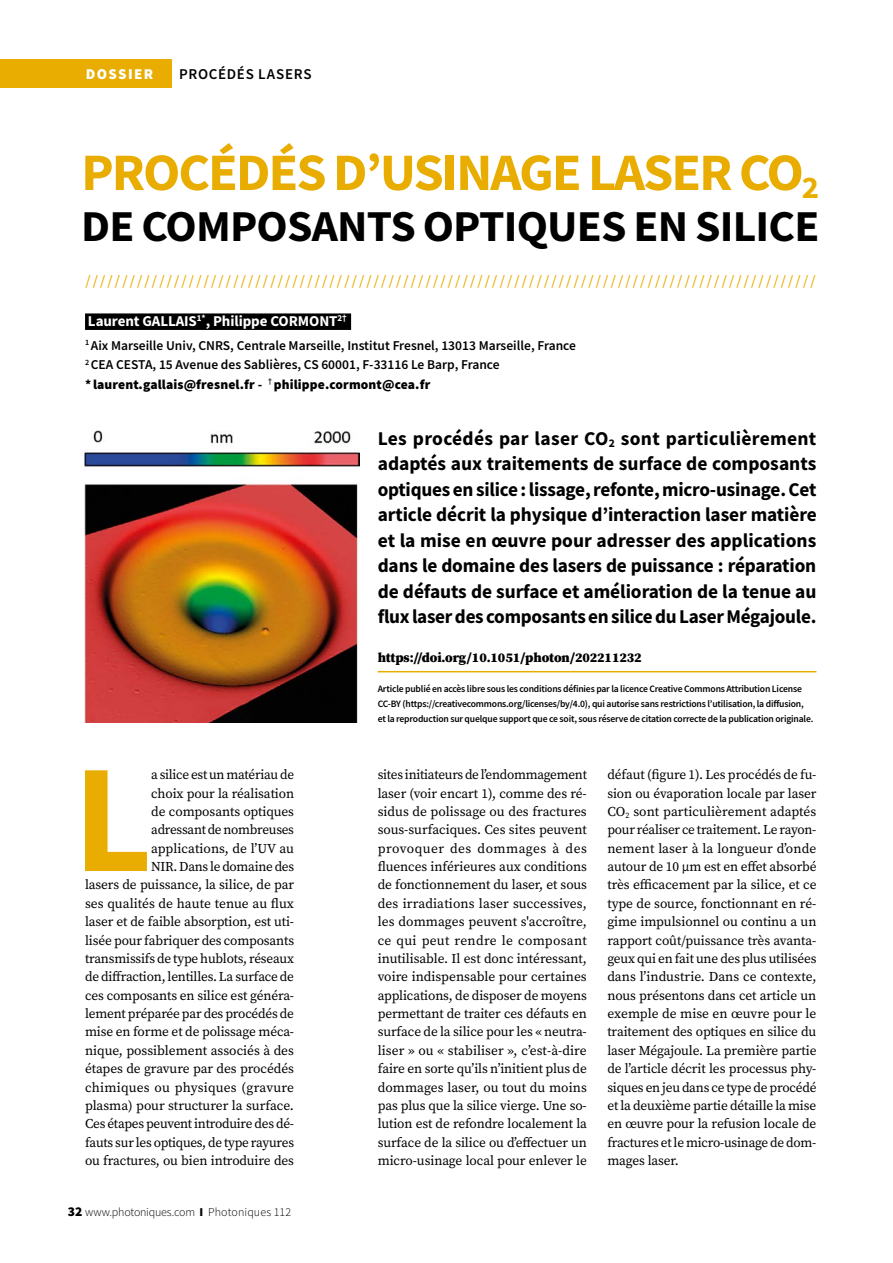
<style>
.page{position:relative;width:893px;height:1263px;background:#fff}
.page>*{position:absolute;margin:0;border:0;box-sizing:border-box;transform-origin:0 0}
.t1{font:700 154.35px "Source Sans Pro";color:#e8ad00}
.t2{font:700 52.5px "Source Sans Pro";letter-spacing:-.04em;color:#e8ad00;scale:1.04 1}
.t3{font:700 44.1px "Source Sans Pro";letter-spacing:-.02em;color:#000;scale:1.04 1}
.t4{font:700 19.5px/25.5px "Source Sans Pro";letter-spacing:-.015em;color:#000;text-align:justify}
.t5{font:18px "Minion Pro";color:#e8ad00}
.t6{font:700 15px "Source Sans Pro";letter-spacing:-.005em;color:#fff}
.t7{font:600 15px "Source Sans Pro";color:#000}
.t8{font:900 15px "Source Sans Pro";letter-spacing:.09em;color:#fff}
.t9{font:13.5px/18.3px "Source Serif Pro";letter-spacing:-.01em;color:#000;text-align:justify}
.t10{font:600 13.5px/19.5px "Source Sans Pro";color:#000}
.t11{font:900 13.5px "Source Serif Pro";letter-spacing:-.01em;color:#000}
.t12{font:300 12px "Source Sans Pro";color:#000}
.t13{font:600 9.75px/15px "Source Sans Pro";letter-spacing:-.02em;color:#000}
.s1{font-weight:700}
.s2{font-weight:900}
.s3{font-weight:900;font-size:13.5px}
</style>
<div class="page">
<div style="left:0;top:60px;width:171px;height:28px;background:#e8ad00"></div>
<div style="left:85px;top:313px;width:266px;height:17px;background:#000"></div>
<hr style="left:378px;top:671px;width:438px;height:1px;background:#e8ad00">
<img style="left:85px;top:430px;width:275px;height:293px">
<p class="t8" style="left:86px;top:64px;width:69px">DOSSIER</p>
<p class="t7" style="left:179px;top:64px;width:13px">Proc</p>
<p class="t7" style="left:218px;top:64px;width:49px">édés lasers</p>
<h2 class="t2" style="left:81px;top:137px;width:711px">PROCÉDÉS D’USINAGE LASER CO<sub>2</sub></h2>
<h3 class="t3" style="left:81px;top:197px;width:711px">DE COMPOSANTS OPTIQUES EN SILICE</h3>
<h3 class="t5" style="left:85px;top:269px;width:732px">///////////////////////////////////////////////////////////////////////////////////////////////////</h3>
<p class="t6" style="left:88px;top:311px;width:260px">Laurent GALLAIS<sup>1*</sup>, Philippe CORMONT<sup>2†</sup></p>
<p class="t10" style="left:85px;top:336px;width:492px"><sup>1</sup> Aix Marseille Univ, CNRS, Centrale Marseille, Institut Fresnel, 13013 Marseille, France<br><sup>2</sup> CEA CESTA, 15 Avenue des Sablières, CS 60001, F-33116 Le Barp, France<br><span class="s1">*</span> <span class="s2">laurent.gallais@fresnel.fr</span> <span class="s1">-</span> <sup>†</sup> <span class="s2">philippe.cormont@cea.fr</span></p>
<p class="t4" style="left:378px;top:425px;width:440px">Les procédés par laser CO<sub>2</sub> sont particulièrement adaptés aux traitements de surface de composants optiques en silice : lissage, refonte, micro-usinage. Cet article décrit la physique d’interaction laser matière et la mise en œuvre pour adresser des applications dans le domaine des lasers de puissance : réparation de défauts de surface et amélioration de la tenue au flux laser des composants en silice du Laser Mégajoule.</p>
<p class="t11" style="left:378px;top:648px;width:265px">https://doi.org/10.1051/photon/202211232</p>
<p class="t13" style="left:378px;top:682px;width:437px">Article publié en accès libre sous les conditions définies par la licence Creative Commons Attribution License<br>CC-BY (https://creativecommons.org/licenses/by/4.0), qui autorise sans restrictions l’utilisation, la diffusion, et la reproduction sur quelque support que ce soit, sous réserve de citation correcte de la publication originale.</p>
<p class="t9" style="left:85px;top:765px;width:211px;text-align:right">a silice est un matériau de<br>choix pour la réalisation<br>de composants optiques<br>adressant de nombreuses applications, de l’UV au<br>NIR. Dans le domaine des<br>lasers de puissance, la silice, de par ses qualités de haute tenue au flux laser et de faible absorption, est uti&shy;lisée pour fabriquer des composants transmissifs de type hublots, réseaux de diffraction, lentilles. La surface de ces composants en silice est généra&shy;lement préparée par des procédés de mise en forme et de polissage méca&shy;nique, possiblement associés à des étapes de gravure par des procédés chimiques ou physiques (gravure plasma) pour structurer la surface.<br>Ces étapes peuvent introduire des dé&shy;fauts sur les optiques, de type rayures ou fractures, ou bien introduire des</p>
<p class="t9" style="left:378px;top:765px;width:211px">sites initiateurs de l’endommagement laser (voir encart 1), comme des ré&shy;sidus de polissage ou des fractures sous-surfaciques. Ces sites peuvent provoquer des dommages à des fluences inférieures aux conditions de fonctionnement du laser, et sous des irradiations laser successives, les dommages peuvent s'accroître, ce qui peut rendre le composant inutilisable. Il est donc intéressant, voire indispensable pour certaines applications, de disposer de moyens permettant de traiter ces défauts en surface de la silice pour les « neutra&shy;liser » ou « stabiliser », c’est-à-dire faire en sorte qu’ils n’initient plus de dommages laser, ou tout du moins pas plus que la silice vierge. Une so&shy;lution est de refondre localement la surface de la silice ou d’effectuer un micro-usinage local pour enlever le</p>
<p class="t9" style="left:607px;top:765px;width:211px">défaut (figure 1). Les procédés de fu&shy;sion ou évaporation locale par laser CO<sub>2</sub> sont particulièrement adaptés pour réaliser ce traitement. Le rayon&shy;nement laser à la longueur d’onde autour de 10 µm est en effet absorbé très efficacement par la silice, et ce type de source, fonctionnant en ré&shy;gime impulsionnel ou continu a un rapport coût/puissance très avanta&shy;geux qui en fait une des plus utilisées dans l’industrie. Dans ce contexte, nous présentons dans cet article un exemple de mise en œuvre pour le traitement des optiques en silice du laser Mégajoule. La première partie de l’article décrit les processus phy&shy;siques en jeu dans ce type de procédé et la deuxième partie détaille la mise en œuvre pour la refusion locale de fractures et le micro-usinage de dom&shy;mages laser.</p>
<h1 class="t1" style="left:73px;top:715px;width:81px">L</h1>
<p class="t12" style="left:68px;top:1205px;width:225px"><span class="s3">32</span> www.photoniques.com <span class="s2">I</span> Photoniques 112</p>
</div>
